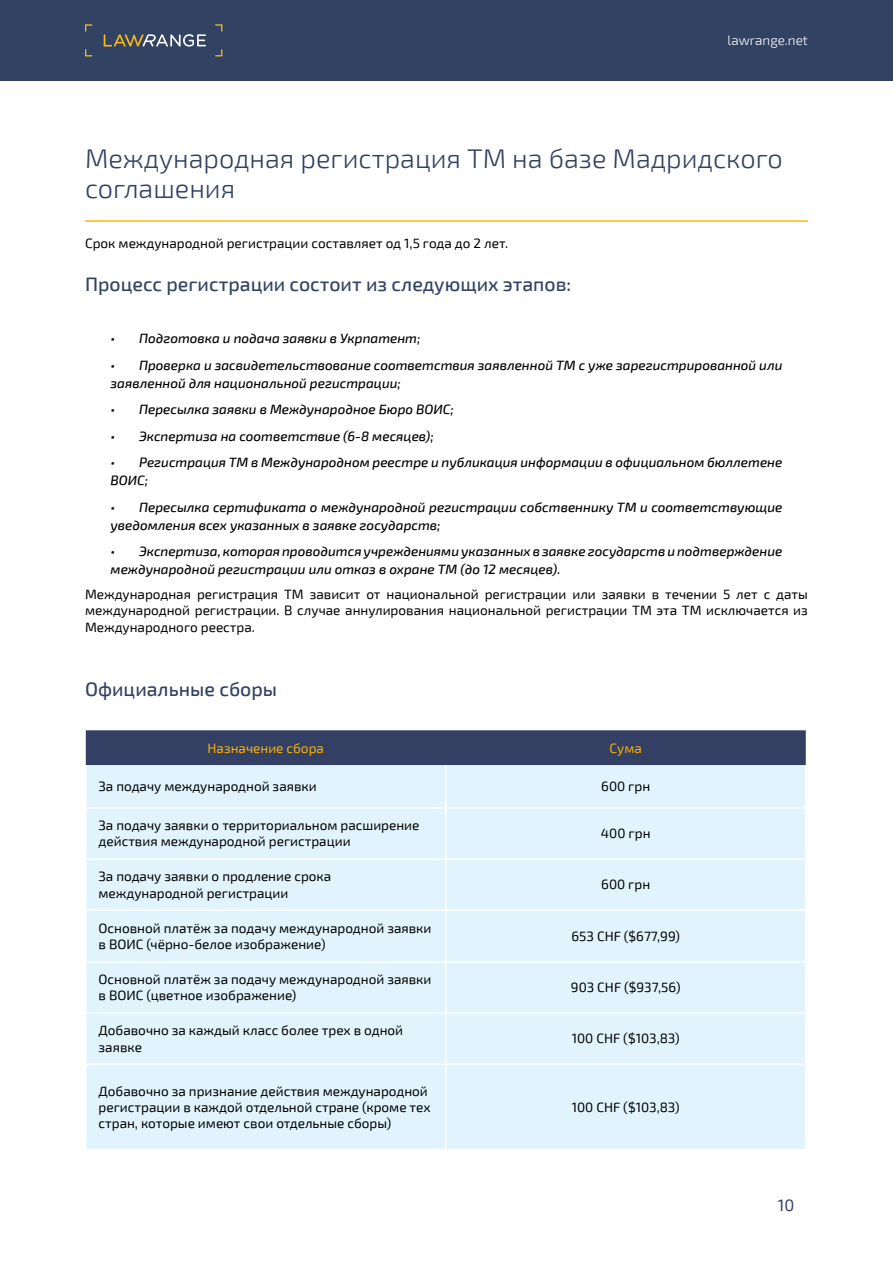
<style>
.page{position:relative;width:893px;height:1263px;background:#fff}
.page>*{position:absolute;margin:0;border:0;box-sizing:border-box;transform-origin:0 0}
.t1{font:300 27px/30px "Exo 2";color:#324263}
.t2{font:500 19.5px "Exo 2";color:#324263}
.t3{font:16.5px "Exo 2";color:#334063}
.t4{font:13.5px/16.2px "Exo 2";color:#000}
.t5{font:italic 500 13.5px/18px "Exo 2";color:#000}
.t6{font:13.5px "Exo 2";color:#fab005}
.t7{font:300 13.5px "Exo 2";color:#fff}
</style>
<div class="page">
<div style="left:0;top:0;width:893px;height:81px;background:#324263"></div>
<svg style="left:85px;top:24px;width:7px;height:8px"></svg>
<svg style="left:215px;top:24px;width:7px;height:8px"></svg>
<svg style="left:215px;top:49px;width:7px;height:7px"></svg>
<svg style="left:85px;top:49px;width:7px;height:7px"></svg>
<svg style="left:104px;top:34px;width:102px;height:13px"></svg>
<div style="left:86px;top:730px;width:720px;height:35px;background:#334063"></div>
<div style="left:87px;top:765px;width:718px;height:384px;background:#e1f4fd"></div>
<hr style="left:85px;top:807px;width:360px;height:2px;background:#fff">
<hr style="left:85px;top:858px;width:360px;height:2px;background:#fff">
<hr style="left:85px;top:909px;width:360px;height:2px;background:#fff">
<hr style="left:85px;top:961px;width:360px;height:2px;background:#fff">
<hr style="left:85px;top:1012px;width:360px;height:2px;background:#fff">
<hr style="left:85px;top:1063px;width:360px;height:2px;background:#fff">
<hr style="left:445px;top:765px;width:1px;height:42px;background:#fff">
<hr style="left:445px;top:807px;width:361px;height:2px;background:#fff">
<hr style="left:445px;top:809px;width:1px;height:49px;background:#fff">
<hr style="left:445px;top:858px;width:361px;height:2px;background:#fff">
<hr style="left:445px;top:860px;width:1px;height:49px;background:#fff">
<hr style="left:445px;top:909px;width:361px;height:2px;background:#fff">
<hr style="left:445px;top:911px;width:1px;height:50px;background:#fff">
<hr style="left:445px;top:961px;width:361px;height:2px;background:#fff">
<hr style="left:445px;top:963px;width:1px;height:49px;background:#fff">
<hr style="left:445px;top:1012px;width:361px;height:2px;background:#fff">
<hr style="left:445px;top:1014px;width:1px;height:49px;background:#fff">
<hr style="left:445px;top:1063px;width:361px;height:2px;background:#fff">
<hr style="left:445px;top:1065px;width:1px;height:84px;background:#fff">
<hr style="left:85px;top:220px;width:723px;height:2px;background:#fdb913">
<p class="t7" style="left:728px;top:33px;width:82px">lawrange.net</p>
<h1 class="t1" style="left:85px;top:144px;width:699px">Международная регистрация ТМ на базе Мадридского соглашения</h1>
<p class="t4" style="left:85px;top:236px;width:425px">Срок международной регистрации составляет од 1,5 года до 2 лет.</p>
<h2 class="t2" style="left:85px;top:273px;width:488px">Процесс регистрации состоит из следующих этапов:</h2>
<p class="t5" style="left:111px;top:330px;width:311px">• Подготовка и подача заявки в Укрпатент;</p>
<p class="t5" style="left:111px;top:356px;width:673px">• Проверка и засвидетельствование соответствия заявленной ТМ с уже зарегистрированной или заявленной для национальной регистрации;</p>
<p class="t5" style="left:111px;top:401px;width:345px">• Пересылка заявки в Международное Бюро ВОИС;</p>
<p class="t5" style="left:111px;top:427px;width:325px">• Экспертиза на соответствие (6-8 месяцев);</p>
<p class="t5" style="left:111px;top:454px;width:673px">• Регистрация ТМ в Международном реестре и публикация информации в официальном бюллетене<br>ВОИС;</p>
<p class="t5" style="left:111px;top:498px;width:673px">• Пересылка сертификата о международной регистрации собственнику ТМ и соответствующие уведомления всех указанных в заявке государств;</p>
<p class="t5" style="left:111px;top:543px;width:673px">• Экспертиза, которая проводится учреждениями указанных в заявке государств и подтверждение международной регистрации или отказ в охране ТМ (до 12 месяцев).</p>
<p class="t4" style="left:85px;top:587px;width:724px;text-align:justify">Международная регистрация ТМ зависит от национальной регистрации или заявки в течении 5 лет с даты международной регистрации. В случае аннулирования национальной регистрации ТМ эта ТМ исключается из Международного реестра.</p>
<h2 class="t2" style="left:85px;top:678px;width:194px">Официальные сборы</h2>
<p class="t6" style="left:208px;top:740px;width:118px">Назначение сбора</p>
<p class="t6" style="left:610px;top:740px;width:34px">Сума</p>
<p class="t4" style="left:99px;top:779px;width:220px">За подачу международной заявки</p>
<p class="t4" style="left:601px;top:779px;width:50px">600 грн</p>
<p class="t4" style="left:99px;top:818px;width:322px">За подачу заявки о территориальном расширение действия международной регистрации</p>
<p class="t4" style="left:601px;top:826px;width:51px">400 грн</p>
<p class="t4" style="left:99px;top:869px;width:234px">За подачу заявки о продление срока международной регистрации</p>
<p class="t4" style="left:601px;top:877px;width:50px">600 грн</p>
<p class="t4" style="left:99px;top:920px;width:334px">Основной платёж за подачу международной заявки в ВОИС (чёрно-белое изображение)</p>
<p class="t4" style="left:572px;top:928px;width:110px">653 CHF ($677,99)</p>
<p class="t4" style="left:99px;top:972px;width:334px">Основной платёж за подачу международной заявки в ВОИС (цветное изображение)</p>
<p class="t4" style="left:571px;top:980px;width:111px">903 CHF ($937,56)</p>
<p class="t4" style="left:99px;top:1023px;width:306px">Добавочно за каждый класс более трех в одной заявке</p>
<p class="t4" style="left:572px;top:1031px;width:109px">100 CHF ($103,83)</p>
<p class="t4" style="left:99px;top:1083px;width:334px">Добавочно за признание действия международной регистрации в каждой отдельной стране (кроме тех стран, которые имеют свои отдельные сборы)</p>
<p class="t4" style="left:572px;top:1099px;width:109px">100 CHF ($103,83)</p>
<p class="t3" style="left:778px;top:1195px;width:18px">10</p>
</div>
